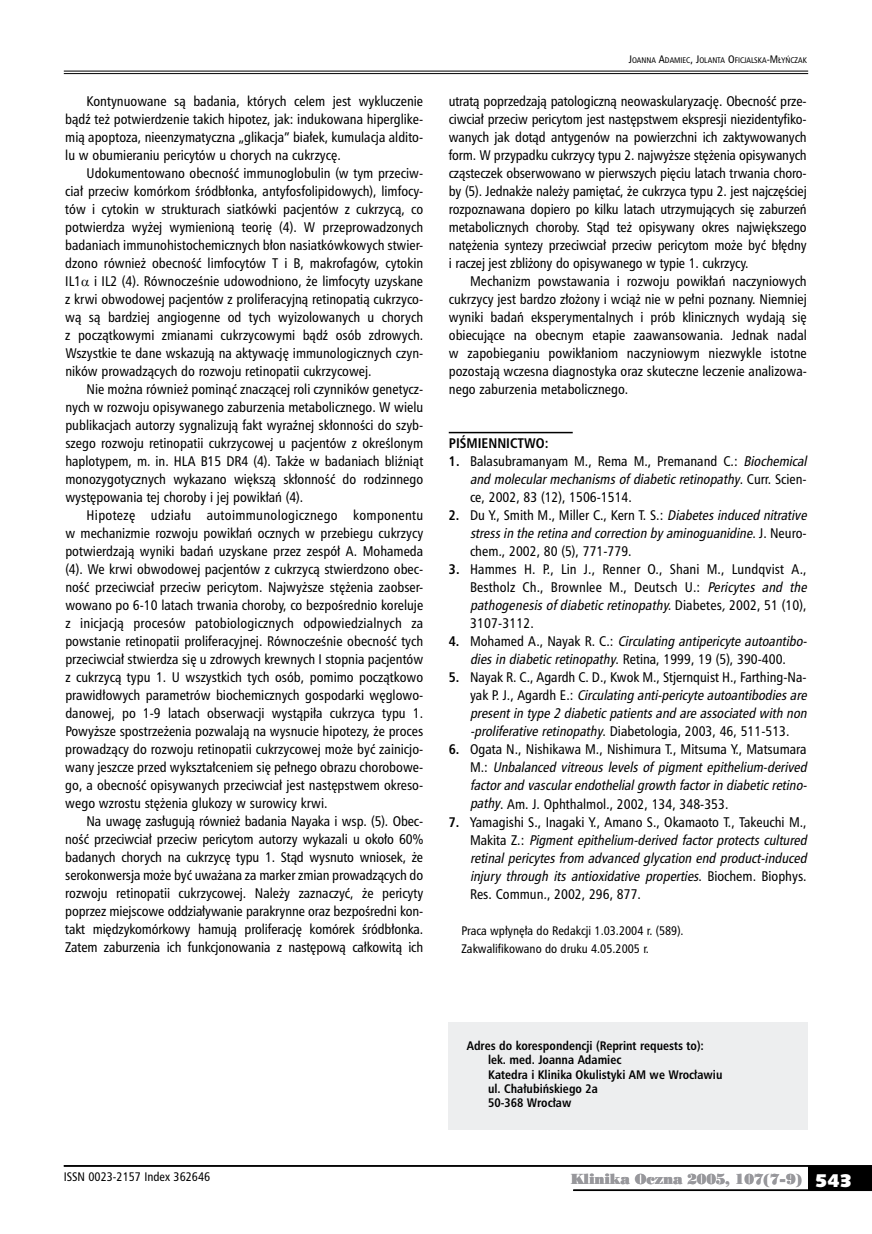
<style>
.page{position:relative;width:872px;height:1234px;background:#fff}
.page>*{position:absolute;margin:0;border:0;box-sizing:border-box;transform-origin:0 0}
.t1{font:13.5px/18px "Humnst 777 Cn PL";color:#000;text-align:justify}
.t2{font:italic 13.5px/18px "Humnst 777 Cn PL";color:#000}
.t3{font:13.5px "Poster Bodoni PL";letter-spacing:-.015em;color:#98989c}
.t4{font:700 13.5px "Humnst 777 Cn PL";color:#000}
.t5{font:700 12px/14.4px "Humnst 777 Cn PL";color:#000}
.t6{font:12px/18px "Humnst 777 Cn PL";color:#000}
.t7{font:7.8px "Humnst 777 Cn PL";color:#000}
.s1{font-size:10.5px}
.s2{font-size:7.95px}
.s3{font-weight:700}
.s4{font-style:italic}
.s5{font-weight:700;font-style:normal}
.s6{font-style:normal}
.s7{font-family:"Humanst 531 U Blk PL";font-size:18px;color:#fff}
</style>
<div class="page">
<hr style="left:64px;top:71px;width:744px;height:1px;background:#000">
<hr style="left:64px;top:73px;width:744px;height:1px;background:#000">
<div style="left:808px;top:1165px;width:64px;height:25px;background:#000"></div>
<hr style="left:64px;top:1164px;width:808px;height:2px;background:#000">
<hr style="left:573px;top:1189px;width:299px;height:1px;background:#000">
<hr style="left:449px;top:432px;width:124px;height:1px;background:#000">
<div style="left:449px;top:1021px;width:359px;height:107px;background:#edeeef"></div>
<p class="t1" style="left:65px;top:92px;width:359px;text-indent:21px">Kontynuowane są badania, których celem jest wykluczenie bądź też potwierdzenie takich hipotez, jak: indukowana hiperglike&shy;mią apoptoza, nieenzymatyczna „glikacja” białek, kumulacja aldito&shy;lu w obumieraniu pericytów u chorych na cukrzycę.</p>
<p class="t1" style="left:65px;top:164px;width:359px;text-indent:21px">Udokumentowano obecność immunoglobulin (w tym przeciw&shy;ciał przeciw komórkom śródbłonka, antyfosfolipidowych), limfocy&shy;tów i cytokin w strukturach siatkówki pacjentów z cukrzycą, co potwierdza wyżej wymienioną teorię (4). W przeprowadzonych badaniach immunohistochemicznych błon nasiatkówkowych stwier&shy;dzono również obecność limfocytów T i B, makrofagów, cytokin IL1 i IL2 (4). Równocześnie udowodniono, że limfocyty uzyskane z krwi obwodowej pacjentów z proliferacyjną retinopatią cukrzyco&shy;wą są bardziej angiogenne od tych wyizolowanych u chorych z początkowymi zmianami cukrzycowymi bądź osób zdrowych.<br>Wszystkie te dane wskazują na aktywację immunologicznych czyn&shy;ników prowadzących do rozwoju retinopatii cukrzycowej.</p>
<p class="t1" style="left:65px;top:380px;width:359px;text-indent:21px">Nie można również pominąć znaczącej roli czynników genetycz&shy;nych w rozwoju opisywanego zaburzenia metabolicznego. W wielu publikacjach autorzy sygnalizują fakt wyraźnej skłonności do szyb&shy;szego rozwoju retinopatii cukrzycowej u pacjentów z określonym haplotypem, m. in. HLA B15 DR4 (4). Także w badaniach bliźniąt monozygotycznych wykazano większą skłonność do rodzinnego występowania tej choroby i jej powikłań (4).</p>
<p class="t1" style="left:65px;top:506px;width:359px;text-indent:21px">Hipotezę udziału autoimmunologicznego komponentu w mechanizmie rozwoju powikłań ocznych w przebiegu cukrzycy potwierdzają wyniki badań uzyskane przez zespół A. Mohameda (4). We krwi obwodowej pacjentów z cukrzycą stwierdzono obec&shy;ność przeciwciał przeciw pericytom. Najwyższe stężenia zaobser&shy;wowano po 6-10 latach trwania choroby, co bezpośrednio koreluje z inicjacją procesów patobiologicznych odpowiedzialnych za powstanie retinopatii proliferacyjnej. Równocześnie obecność tych przeciwciał stwierdza się u zdrowych krewnych I stopnia pacjentów z cukrzycą typu 1. U wszystkich tych osób, pomimo początkowo prawidłowych parametrów biochemicznych gospodarki węglowo&shy;danowej, po 1-9 latach obserwacji wystąpiła cukrzyca typu 1.<br>Powyższe spostrzeżenia pozwalają na wysnucie hipotezy, że proces prowadzący do rozwoju retinopatii cukrzycowej może być zainicjo&shy;wany jeszcze przed wykształceniem się pełnego obrazu chorobowe&shy;go, a obecność opisywanych przeciwciał jest następstwem okreso&shy;wego wzrostu stężenia glukozy w surowicy krwi.</p>
<p class="t1" style="left:65px;top:812px;width:359px;text-indent:21px">Na uwagę zasługują również badania Nayaka i wsp. (5). Obec&shy;ność przeciwciał przeciw pericytom autorzy wykazali u około 60% badanych chorych na cukrzycę typu 1. Stąd wysnuto wniosek, że serokonwersja może być uważana za marker zmian prowadzących do rozwoju retinopatii cukrzycowej. Należy zaznaczyć, że pericyty poprzez miejscowe oddziaływanie parakrynne oraz bezpośredni kon&shy;takt międzykomórkowy hamują proliferację komórek śródbłonka.<br>Zatem zaburzenia ich funkcjonowania z następową całkowitą ich</p>
<p class="t7" style="left:628px;top:55px;width:179px"><span class="s1">J</span>OANNA <span class="s1">A</span>DAMIEC<span class="s1">, J</span>OLANTA <span class="s1">O</span>FICJALSKA<span class="s1">-M</span> <span class="s2">Ł</span>YŃCZAK</p>
<p class="t1" style="left:449px;top:92px;width:359px">utratą poprzedzają patologiczną neowaskularyzację. Obecność prze&shy;ciwciał przeciw pericytom jest następstwem ekspresji niezidentyfiko&shy;wanych jak dotąd antygenów na powierzchni ich zaktywowanych form. W przypadku cukrzycy typu 2. najwyższe stężenia opisywanych cząsteczek obserwowano w pierwszych pięciu latach trwania choro&shy;by (5). Jednakże należy pamiętać, że cukrzyca typu 2. jest najczęściej rozpoznawana dopiero po kilku latach utrzymujących się zaburzeń metabolicznych choroby. Stąd też opisywany okres największego natężenia syntezy przeciwciał przeciw pericytom może być błędny i raczej jest zbliżony do opisywanego w typie 1. cukrzycy.</p>
<p class="t1" style="left:449px;top:272px;width:359px;text-indent:21px">Mechanizm powstawania i rozwoju powikłań naczyniowych cukrzycy jest bardzo złożony i wciąż nie w pełni poznany. Niemniej wyniki badań eksperymentalnych i prób klinicznych wydają się obiecujące na obecnym etapie zaawansowania. Jednak nadal w zapobieganiu powikłaniom naczyniowym niezwykle istotne pozostają wczesna diagnostyka oraz skuteczne leczenie analizowa&shy;nego zaburzenia metabolicznego.</p>
<p class="t4" style="left:449px;top:434px;width:101px">PIŚMIENNICTWO:</p>
<p class="t1" style="left:470px;top:452px;width:341px;text-align:left;text-indent:-21px"><span class="s3">1.</span> Balasubramanyam M., Rema M., Premanand C.: <span class="s4">Biochemical and molecularmechanismsofdiabeticretinopathy</span>. C u r r. S c i e n - ce, 2002, 83 (12), 1506-1514.</p>
<p class="t2" style="left:470px;top:506px;width:341px;text-indent:-21px"><span class="s5">2.</span> <span class="s6">Du Y., Smith M., Miller C., Kern T. S.:</span> Diabetesinduced nitrative stressin the retina and correction byaminoguanidine<span class="s6">. J . N e u r o - chem</span>.<span class="s6">, 2002, 80 (5), 771-779.</span></p>
<p class="t1" style="left:449px;top:560px;width:359px"><span class="s3">3.</span> Hammes H. P., Lin J., Renner O., Shani M., Lundqvist A.,</p>
<p class="t1" style="left:470px;top:578px;width:341px">Bestholz Ch., Brownlee M., Deutsch U.: <span class="s4">Pericytes and the</span></p>
<p class="t2" style="left:470px;top:596px;width:338px">pathogenesisofdiabeticretinopathy.<span class="s6">D i a b e t e s</span> ,<span class="s6">2 0 0 2 , 5 1 ( 1 0 ) ,</span></p>
<p class="t1" style="left:470px;top:614px;width:65px">3107-3112.</p>
<p class="t2" style="left:449px;top:632px;width:358px"><span class="s5">4 .</span> <span class="s6">M o h a m e d A . , N a y a k R . C . :</span> Circulating antipericyte autoantibo-</p>
<p class="t1" style="left:470px;top:650px;width:317px"><span class="s4">diesin diabeticretinopathy</span>. Ret i n a , 1 9 9 9 , 1 9 ( 5 ) , 3 9 0 - 4 0 0 .</p>
<p class="t2" style="left:470px;top:668px;width:341px;text-indent:-21px"><span class="s5">5.</span> <span class="s6">Nayak R. C., Agardh C. D., Kwok M., Stjernquist H., Farthing-Na&shy;y a k P. J . , A g a r d h E . :</span> Circulating anti-pericyte autoantibodiesare presentin type 2 diabeticpatientsand are associated with non -proliferative retinopathy<span class="s6">. Diabetologia, 2003, 46, 511-513.</span></p>
<p class="t2" style="left:470px;top:740px;width:341px;text-indent:-21px"><span class="s5">6.</span> <span class="s6">Ogata N., Nishikawa M., Nishimura T., Mitsuma Y., Matsumara M . :</span> Unbalanced vitreous levels of pigment epithelium-derived factorand vascularendothelialgrowth factorin diabeticretino&shy;pathy<span class="s6">. Am. J. Ophthalmol</span>.<span class="s6">, 2002, 134, 348-353.</span></p>
<p class="t2" style="left:470px;top:812px;width:341px;text-indent:-21px"><span class="s5">7.</span> <span class="s6">Yamagishi S., Inagaki Y., Amano S., Okamaoto T., Takeuchi M., M a k i t a Z . :</span> Pigment epithelium-derived factor protects cultured retinal pericytes from advanced glycation end product-induced injury through its antioxidative properties<span class="s6">. B i o c h e m . B i o p h y s .<br>Res. Commun</span>.<span class="s6">, 2002, 296, 877.</span></p>
<p class="t6" style="left:461px;top:920px;width:224px">Praca wpłynęła do Redakcji 1.03.2004 r. (589).<br>Zakwalifikowano do druku 4.05.2005 r.</p>
<p class="t6" style="left:64px;top:1166px;width:148px">ISSN 0023-2157 Index 362646</p>
<p class="t5" style="left:488px;top:1037px;width:236px;text-indent:-21px">Adres do korespondencji (Reprint requests to): lek. med. Joanna Adamiec<br>Katedra i Klinika Okulistyki AM we Wrocławiu ul. Chałubińskiego 2a<br>50-368 Wrocław</p>
<p class="t3" style="left:570px;top:1169px;width:283px">Klinika Oczna 2005, 107(7-9) <span class="s7">543</span></p>
</div>
